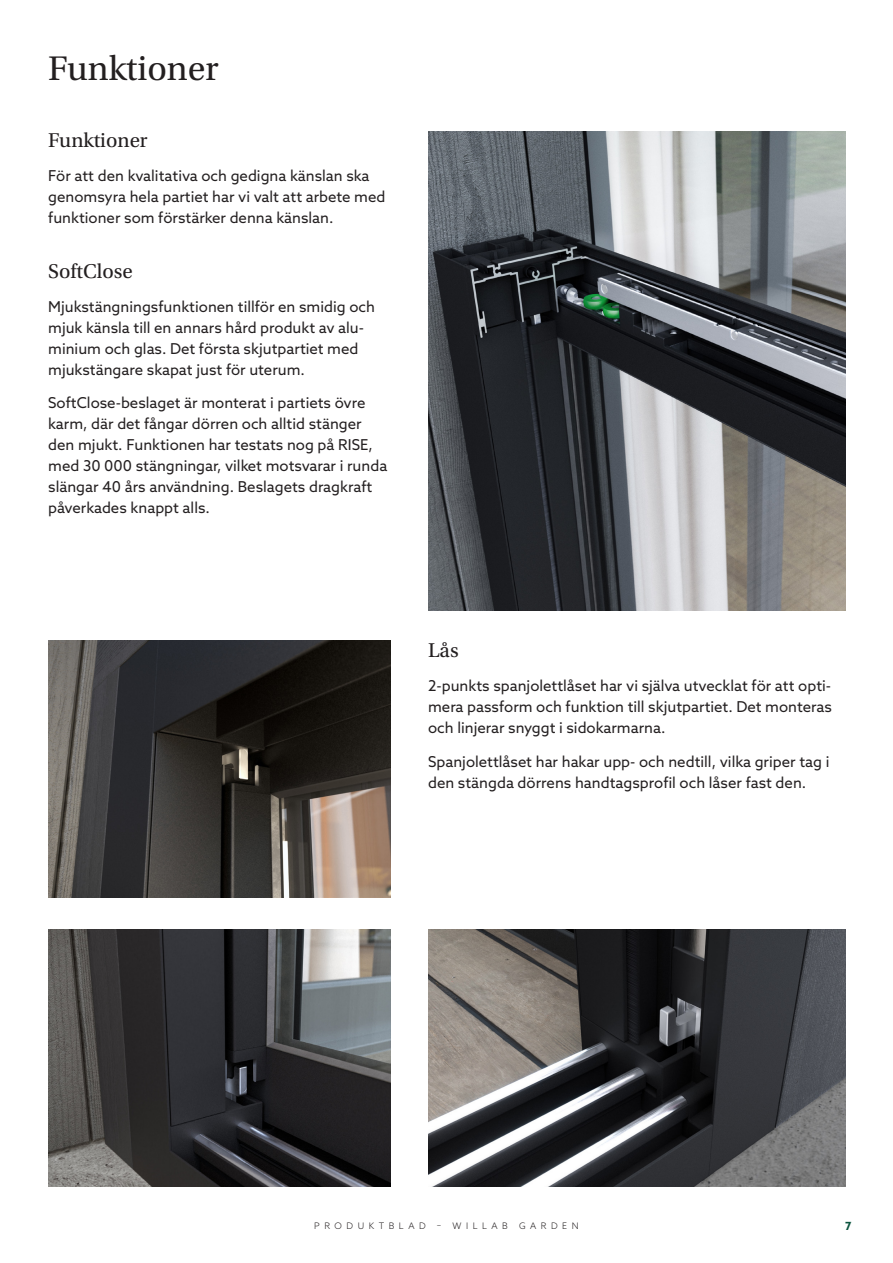
<style>
.page{position:relative;width:893px;height:1263px;background:#fff}
.page>*{position:absolute;margin:0;border:0;box-sizing:border-box;transform-origin:0 0}
.t1{font:36px "Utopia Std";color:#231f20}
.t2{font:21px "Utopia Std";color:#231f20}
.t3{font:15px/21px "Azo Sans";color:#231f20}
.t4{font:700 11.25px "Azo Sans";color:#0d5540}
.t5{font:300 9px "Azo Sans";letter-spacing:.5em;color:#231f20}
</style>
<div class="page">
<img style="left:48px;top:929px;width:342px;height:257px">
<img style="left:48px;top:641px;width:342px;height:257px">
<img style="left:428px;top:929px;width:417px;height:258px">
<img style="left:428px;top:132px;width:417px;height:479px">
<p class="t1" style="left:48px;top:49px;width:172px">Funktioner</p>
<p class="t2" style="left:48px;top:129px;width:101px">Funktioner</p>
<p class="t3" style="left:48px;top:165px;width:339px">För att den kvalitativa och gedigna känslan ska genomsyra hela partiet har vi valt att arbete med funktioner som förstärker denna känslan.</p>
<p class="t2" style="left:48px;top:260px;width:86px">SoftClose</p>
<p class="t3" style="left:48px;top:296px;width:328px">Mjukstängningsfunktionen tillför en smidig och mjuk känsla till en annars hård produkt av alu&shy;minium och glas. Det första skjutpartiet med mjukstängare skapat just för uterum.</p>
<p class="t3" style="left:48px;top:392px;width:341px">SoftClose-beslaget är monterat i partiets övre karm, där det fångar dörren och alltid stänger den mjukt. Funktionen har testats nog på RISE, med 30 000 stängningar, vilket motsvarar i runda slängar 40 års användning. Beslagets dragkraft påverkades knappt alls.</p>
<p class="t2" style="left:428px;top:639px;width:32px">Lås</p>
<p class="t3" style="left:428px;top:675px;width:405px;text-align:justify">2-punkts spanjolettlåset har vi själva utvecklat för att opti&shy;mera passform och funktion till skjutpartiet. Det monteras och linjerar snyggt i sidokarmarna.</p>
<p class="t3" style="left:428px;top:751px;width:403px">Spanjolettlåset har hakar upp- och nedtill, vilka griper tag i den stängda dörrens handtagsprofil och låser fast den.</p>
<p class="t5" style="left:314px;top:1219px;width:266px">PRODUKTBLAD – WILLAB GARDEN</p>
<p class="t4" style="left:845px;top:1219px;width:8px">7</p>
</div>
